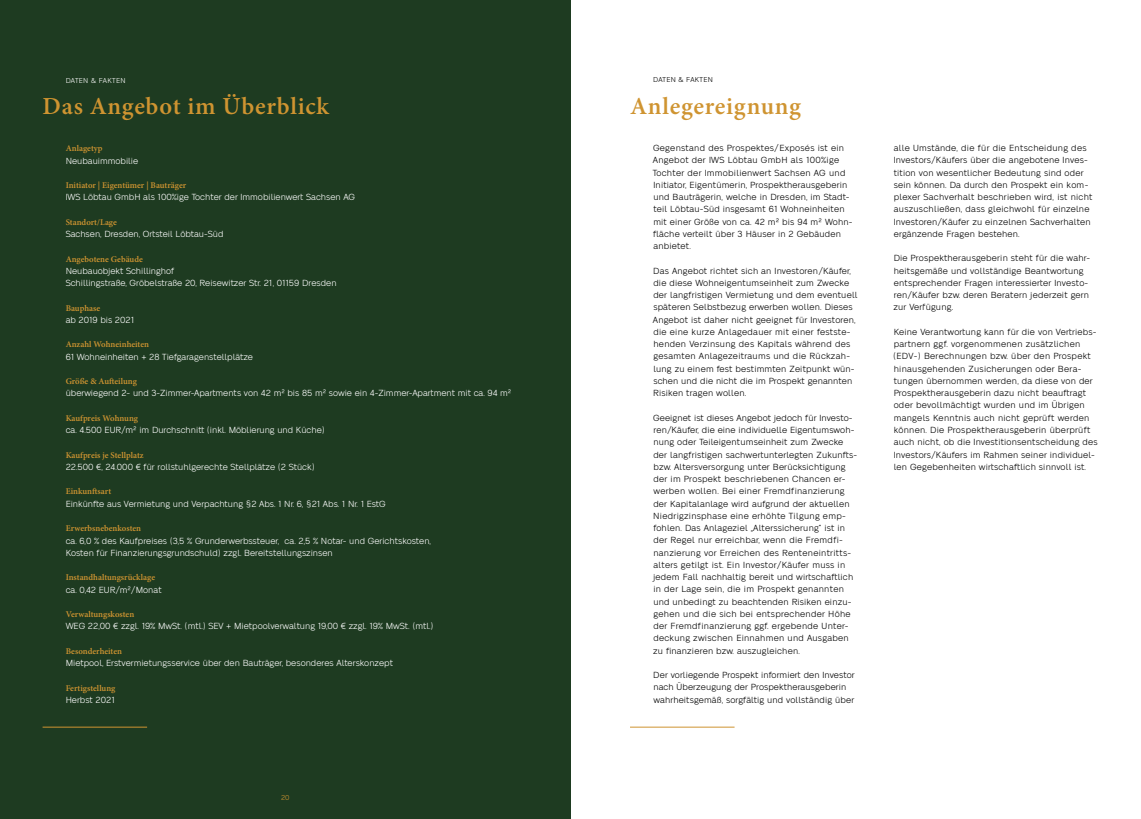
<style>
.page{position:relative;width:1141px;height:819px;background:#fff}
.page>*{position:absolute;margin:0;border:0;box-sizing:border-box;transform-origin:0 0}
.t1{font:600 24.5px "Minion Pro";letter-spacing:.03em;color:#cf9431}
.t2{font:8.75px/12.2px "Neue Alte Grotesk";letter-spacing:.02em;color:#000}
.t3{font:8.75px/12.2px "Neue Alte Grotesk";color:#fff}
.t4{font:600 8.75px "Minion Pro";letter-spacing:-.005em;color:#cf9431}
.t5{font:7px "Neue Alte Grotesk";letter-spacing:.04em;color:#000}
.t6{font:7px "Neue Alte Grotesk";letter-spacing:.04em;color:#fff}
.t7{font:7px "Neue Alte Grotesk";color:#cf9431}
</style>
<div class="page">
<div style="left:0;top:0;width:570px;height:819px;background:#1e3b21"></div>
<hr style="left:630px;top:726px;width:105px;height:1px;background:#cf9431">
<hr style="left:43px;top:726px;width:104px;height:1px;background:#cf9431">
<p class="t6" style="left:66px;top:76px;width:61px">DATEN &amp; FAKTEN</p>
<h1 class="t1" style="left:43px;top:90px;width:288px">Das Angebot im Überblick</h1>
<p class="t4" style="left:66px;top:142px;width:39px">Anlagetyp</p>
<p class="t3" style="left:66px;top:154px;width:74px">Neubauimmobilie</p>
<p class="t4" style="left:66px;top:179px;width:122px">Initiator | Eigentümer | Bauträger</p>
<p class="t3" style="left:66px;top:191px;width:291px">IWS Löbtau GmbH als 100%ige Tochter der Immobilienwert Sachsen AG</p>
<p class="t4" style="left:66px;top:216px;width:53px">Standort/Lage</p>
<p class="t3" style="left:66px;top:228px;width:159px">Sachsen, Dresden, Ortsteil Löbtau-Süd</p>
<p class="t4" style="left:66px;top:253px;width:79px">Angebotene Gebäude</p>
<p class="t3" style="left:66px;top:265px;width:272px">Neubauobjekt Schillinghof<br>Schillingstraße, Gröbelstraße 20, Reisewitzer Str. 21, 01159 Dresden</p>
<p class="t4" style="left:66px;top:302px;width:36px">Bauphase</p>
<p class="t3" style="left:66px;top:314px;width:70px">ab 2019 bis 2021</p>
<p class="t4" style="left:66px;top:338px;width:85px">Anzahl Wohneinheiten</p>
<p class="t3" style="left:66px;top:350px;width:189px">61 Wohneinheiten + 28 Tiefgaragenstellplätze</p>
<p class="t4" style="left:66px;top:375px;width:73px">Größe &amp; Aufteilung</p>
<p class="t3" style="left:66px;top:387px;width:447px">überwiegend 2- und 3-Zimmer-Apartments von 42 m² bis 85 m² sowie ein 4-Zimmer-Apartment mit ca. 94 m²</p>
<p class="t4" style="left:66px;top:412px;width:74px">Kaufpreis Wohnung</p>
<p class="t3" style="left:66px;top:424px;width:261px">ca. 4.500 EUR/m² im Durchschnitt (inkl. Möblierung und Küche)</p>
<p class="t4" style="left:66px;top:449px;width:79px">Kaufpreis je Stellplatz</p>
<p class="t3" style="left:66px;top:461px;width:251px">22.500 €, 24.000 € für rollstuhlgerechte Stellplätze (2 Stück)</p>
<p class="t4" style="left:66px;top:485px;width:47px">Einkunftsart</p>
<p class="t3" style="left:66px;top:497px;width:322px">Einkünfte aus Vermietung und Verpachtung §2 Abs. 1 Nr. 6, §21 Abs. 1 Nr. 1 EstG</p>
<p class="t4" style="left:66px;top:522px;width:77px">Erwerbsnebenkosten</p>
<p class="t3" style="left:66px;top:534px;width:367px">ca. 6,0 % des Kaufpreises (3,5 % Grunderwerbssteuer, ca. 2,5 % Notar- und Gerichtskosten,<br>Kosten für Finanzierungsgrundschuld) zzgl. Bereitstellungszinsen</p>
<p class="t4" style="left:66px;top:571px;width:91px">Instandhaltungsrücklage</p>
<p class="t3" style="left:66px;top:583px;width:97px">ca. 0,42 EUR/m²/Monat</p>
<p class="t4" style="left:66px;top:608px;width:70px">Verwaltungskosten</p>
<p class="t3" style="left:66px;top:620px;width:369px">WEG 22,00 € zzgl. 19% MwSt. (mtl.) SEV + Mietpoolverwaltung 19,00 € zzgl. 19% MwSt. (mtl.)</p>
<p class="t4" style="left:66px;top:645px;width:58px">Besonderheiten</p>
<p class="t3" style="left:66px;top:657px;width:329px">Mietpool, Erstvermietungsservice über den Bauträger, besonderes Alterskonzept</p>
<p class="t4" style="left:66px;top:681px;width:51px">Fertigstellung</p>
<p class="t3" style="left:66px;top:693px;width:51px">Herbst 2021</p>
<p class="t7" style="left:281px;top:793px;width:10px">20</p>
<p class="t5" style="left:653px;top:76px;width:61px">DATEN &amp; FAKTEN</p>
<h1 class="t1" style="left:630px;top:89px;width:172px">Anlegereignung</h1>
<p class="t2" style="left:653px;top:142px;width:201px">Gegenstand des Prospektes/Exposés ist ein Angebot der IWS Löbtau GmbH als 100%ige Tochter der Immobilienwert Sachsen AG und Initiator, Eigentümerin, Prospektherausgeberin und Bauträgerin, welche in Dresden, im Stadt&shy;teil Löbtau-Süd insgesamt 61 Wohneinheiten mit einer Größe von ca. 42 m² bis 94 m² Wohn&shy;fläche verteilt über 3 Häuser in 2 Gebäuden anbietet.</p>
<p class="t2" style="left:653px;top:264px;width:206px">Das Angebot richtet sich an Investoren/Käufer, die diese Wohneigentumseinheit zum Zwecke der langfristigen Vermietung und dem eventuell späteren Selbstbezug erwerben wollen. Dieses Angebot ist daher nicht geeignet für Investoren, die eine kurze Anlagedauer mit einer festste&shy;henden Verzinsung des Kapitals während des gesamten Anlagezeitraums und die Rückzah&shy;lung zu einem fest bestimmten Zeitpunkt wün&shy;schen und die nicht die im Prospekt genannten Risiken tragen wollen.</p>
<p class="t2" style="left:653px;top:411px;width:206px">Geeignet ist dieses Angebot jedoch für Investo&shy;ren/Käufer, die eine individuelle Eigentumswoh&shy;nung oder Teileigentumseinheit zum Zwecke der langfristigen sachwertunterlegten Zukunfts&shy;bzw. Altersversorgung unter Berücksichtigung der im Prospekt beschriebenen Chancen er&shy;werben wollen. Bei einer Fremdfinanzierung der Kapitalanlage wird aufgrund der aktuellen Niedrigzinsphase eine erhöhte Tilgung emp&shy;fohlen. Das Anlageziel „Alterssicherung“ ist in der Regel nur erreichbar, wenn die Fremdfi&shy;nanzierung vor Erreichen des Renteneintritts&shy;alters getilgt ist. Ein Investor/Käufer muss in jedem Fall nachhaltig bereit und wirtschaftlich in der Lage sein, die im Prospekt genannten und unbedingt zu beachtenden Risiken einzu&shy;gehen und die sich bei entsprechender Höhe der Fremdfinanzierung ggf. ergebende Unter&shy;deckung zwischen Einnahmen und Ausgaben zu finanzieren bzw. auszugleichen.</p>
<p class="t2" style="left:653px;top:669px;width:203px">Der vorliegende Prospekt informiert den Investor nach Überzeugung der Prospektherausgeberin wahrheitsgemäß, sorgfältig und vollständig über</p>
<p class="t2" style="left:894px;top:142px;width:200px">alle Umstände, die für die Entscheidung des Investors/Käufers über die angebotene Inves&shy;tition von wesentlicher Bedeutung sind oder sein können. Da durch den Prospekt ein kom&shy;plexer Sachverhalt beschrieben wird, ist nicht auszuschließen, dass gleichwohl für einzelne Investoren/Käufer zu einzelnen Sachverhalten ergänzende Fragen bestehen.</p>
<p class="t2" style="left:893px;top:252px;width:198px">Die Prospektherausgeberin steht für die wahr&shy;heitsgemäße und vollständige Beantwortung entsprechender Fragen interessierter Investo&shy;ren/Käufer bzw. deren Beratern jederzeit gern zur Verfügung.</p>
<p class="t2" style="left:893px;top:326px;width:206px">Keine Verantwortung kann für die von Vertriebs&shy;partnern ggf. vorgenommenen zusätzlichen (EDV-) Berechnungen bzw. über den Prospekt hinausgehenden Zusicherungen oder Bera&shy;tungen übernommen werden, da diese von der Prospektherausgeberin dazu nicht beauftragt oder bevollmächtigt wurden und im Übrigen mangels Kenntnis auch nicht geprüft werden können. Die Prospektherausgeberin überprüft auch nicht, ob die Investitionsentscheidung des Investors/Käufers im Rahmen seiner individuel&shy;len Gegebenheiten wirtschaftlich sinnvoll ist.</p>
</div>
